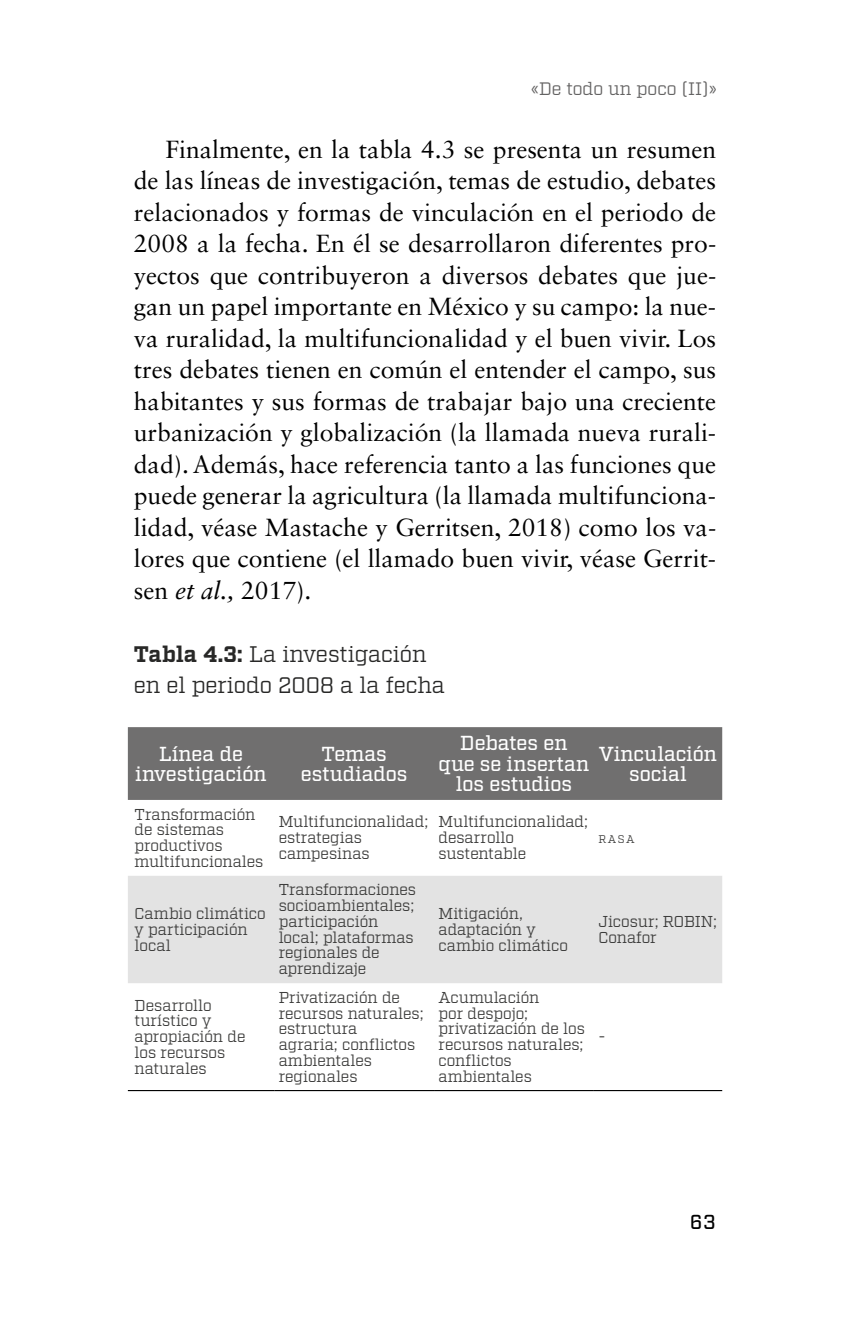
<style>
.page{position:relative;width:859px;height:1340px;background:#fff}
.page>*{position:absolute;margin:0;border:0;box-sizing:border-box;transform-origin:0 0}
.t1{font:24.75px/31.5px "Sabon LT Std";color:#000;text-align:justify}
.t2{font:22.5px/31.5px "Factoria";letter-spacing:-.01em;color:#282827}
.t3{font:500 20.25px/20.2px "Factoria";letter-spacing:-.01em;color:#fff;text-align:center}
.t4{font:500 20.25px "Factoria";color:#000}
.t5{font:18px "Factoria";color:#646363}
.t6{font:15.75px/15.8px "Factoria";letter-spacing:-.01em;color:#3c3c3b}
.t7{font:11.03px "Factoria";color:#3c3c3b}
.s1{font-style:italic}
.s2{font-weight:700}
</style>
<div class="page">
<div style="left:128px;top:727px;width:594px;height:73px;background:#706f6f"></div>
<div style="left:128px;top:876px;width:594px;height:107px;background:#e3e3e3"></div>
<hr style="left:128px;top:1090px;width:146px;height:1px;background:#000">
<hr style="left:274px;top:1090px;width:160px;height:1px;background:#000">
<hr style="left:434px;top:1090px;width:160px;height:1px;background:#000">
<hr style="left:594px;top:1090px;width:128px;height:1px;background:#000">
<p class="t5" style="left:531px;top:78px;width:187px">«De todo un poco (II)»</p>
<p class="t1" style="left:134px;top:133px;width:584px;text-indent:32px">Finalmente, en la tabla 4.3 se presenta un resumen de las líneas de investigación, temas de estudio, debates relacionados y formas de vinculación en el periodo de 2008 a la fecha. En él se desarrollaron diferentes pro&shy;yectos que contribuyeron a diversos debates que jue&shy;gan un papel importante en México y su campo: la nue&shy;va ruralidad, la multifuncionalidad y el buen vivir. Los tres debates tienen en común el entender el campo, sus habitantes y sus formas de trabajar bajo una creciente urbanización y globalización (la llamada nueva rurali&shy;dad). Además, hace referencia tanto a las funciones que puede generar la agricultura (la llamada multifunciona&shy;lidad, véase Mastache y Gerritsen, 2018) como los va&shy;lores que contiene (el llamado buen vivir, véase Gerrit&shy;sen <span class="s1">et al.,</span> 2017).</p>
<p class="t2" style="left:134px;top:639px;width:313px"><span class="s2">Tabla 4.3:</span> La investigación en el periodo 2008 a la fecha</p>
<p class="t3" style="left:135px;top:744px;width:133px">Línea de investigación</p>
<p class="t3" style="left:301px;top:744px;width:108px">Temas estudiados</p>
<p class="t3" style="left:438px;top:734px;width:152px">Debates en<br>que se insertan los estudios</p>
<p class="t3" style="left:599px;top:744px;width:120px">Vinculación social</p>
<p class="t6" style="left:135px;top:806px;width:130px">Transformación de sistemas productivos multifuncionales</p>
<p class="t6" style="left:279px;top:814px;width:151px">Multifuncionalidad; estrategias campesinas</p>
<p class="t6" style="left:438px;top:814px;width:151px">Multifuncionalidad; desarrollo sustentable</p>
<p class="t7" style="left:598px;top:832px;width:38px">RASA</p>
<p class="t6" style="left:135px;top:906px;width:133px">Cambio climático y participación local</p>
<p class="t6" style="left:279px;top:882px;width:139px">Transformaciones socioambientales; participación local; plataformas regionales de aprendizaje</p>
<p class="t6" style="left:438px;top:906px;width:131px">Mitigación, adaptación y cambio climático</p>
<p class="t6" style="left:598px;top:913px;width:120px">Jicosur; ROBIN;<br>Conafor</p>
<p class="t6" style="left:135px;top:997px;width:112px">Desarrollo turístico y apropiación de los recursos naturales</p>
<p class="t6" style="left:279px;top:989px;width:146px">Privatización de recursos naturales; estructura<br>agraria; conflictos ambientales regionales</p>
<p class="t6" style="left:438px;top:989px;width:148px">Acumulación<br>por despojo; privatización de los recursos naturales; conflictos ambientales</p>
<p class="t6" style="left:598px;top:1029px;width:9px">-</p>
<p class="t4" style="left:689px;top:1210px;width:28px">63</p>
</div>
